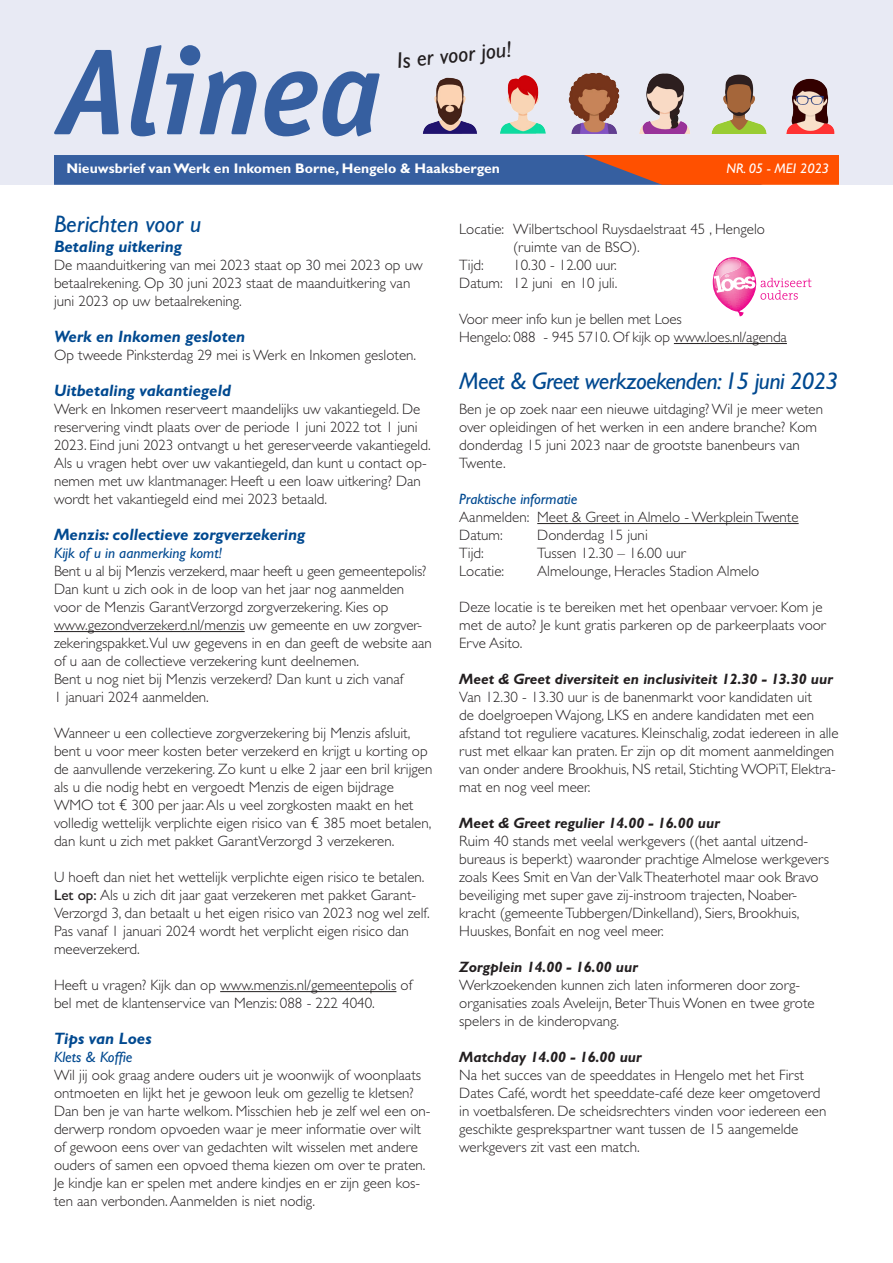
<style>
.page{position:relative;width:893px;height:1263px;background:#fff}
.page>*{position:absolute;margin:0;border:0;box-sizing:border-box;transform-origin:0 0}
.t1{font:italic 24px "Gill Sans";letter-spacing:-.025em;color:#014990}
.t2{font:italic 24px "Gill Sans";color:#014990}
.t3{font:italic 22.5px "Gill Sans";color:#231f20}
.t4{font:italic 700 16.5px "Gill Sans";color:#014990}
.t5{font:300 15px/18px "Gill Sans";color:#231f20}
.t6{font:italic 700 15px "Gill Sans";color:#231f20}
.t7{font:italic 15px "Gill Sans";color:#014990}
.t8{font:700 13.95px "Gill Sans";color:#fff}
.t9{font:italic 13.95px "Gill Sans";color:#fff}
.s1{font-family:"Roboto"}
.s2{font-weight:400}
</style>
<div class="page">
<div style="left:0;top:0;width:893px;height:185px;background:#e8eaf4"></div>
<svg style="left:54px;top:45px;width:326px;height:91px"></svg>
<svg style="left:54px;top:155px;width:785px;height:30px;background:#6d5b75"></svg>
<hr style="left:54px;top:631px;width:191px;height:1px;background:#231f20">
<hr style="left:220px;top:991px;width:176px;height:1px;background:#231f20">
<hr style="left:674px;top:343px;width:113px;height:1px;background:#231f20">
<hr style="left:537px;top:523px;width:262px;height:1px;background:#231f20">
<img style="left:423px;top:72px;width:197px;height:61px">
<img style="left:639px;top:73px;width:196px;height:60px">
<svg style="left:713px;top:257px;width:98px;height:59px"></svg>
<h2 class="t3" style="left:396px;top:48px;width:117px;rotate:-6deg">Is er voor jou!</h2>
<p class="t8" style="left:66px;top:160px;width:435px">Nieuwsbrief van Werk en Inkomen Borne, Hengelo &amp; Haaksbergen</p>
<p class="t9" style="left:726px;top:160px;width:104px">NR. 05 - MEI 2023</p>
<h1 class="t2" style="left:54px;top:210px;width:149px">Berichten voor u</h1>
<p class="t4" style="left:54px;top:237px;width:129px">Betaling uitkering</p>
<p class="t5" style="left:54px;top:256px;width:370px">De maanduitkering van mei 2023 staat op 30 mei 2023 op uw betaalrekening. Op 30 juni 2023 staat de maanduitkering van juni 2023 op uw betaalrekening.</p>
<p class="t4" style="left:54px;top:327px;width:193px">Werk en Inkomen gesloten</p>
<p class="t5" style="left:54px;top:346px;width:364px">Op tweede Pinksterdag 29 mei is Werk en Inkomen gesloten.</p>
<p class="t4" style="left:54px;top:381px;width:178px">Uitbetaling vakantiegeld</p>
<p class="t5" style="left:54px;top:400px;width:378px">Werk en Inkomen reserveert maandelijks uw vakantiegeld. De reservering vindt plaats over de periode 1 juni 2022 tot 1 juni 2023. Eind juni 2023 ontvangt u het gereserveerde vakantiegeld.<br>Als u vragen hebt over uw vakantiegeld, dan kunt u contact op&shy;nemen met uw klantmanager. Heeft u een Ioaw uitkering? Dan wordt het vakantiegeld eind mei 2023 betaald.</p>
<p class="t4" style="left:54px;top:525px;width:253px">Menzis: collectieve zorgverzekering</p>
<p class="t7" style="left:54px;top:544px;width:170px">Kijk of u in aanmerking komt!</p>
<p class="t5" style="left:54px;top:562px;width:379px">Bent u al bij Menzis verzekerd, maar heeft u geen gemeentepolis?<br>Dan kunt u zich ook in de loop van het jaar nog aanmelden voor de Menzis GarantVerzorgd zorgverzekering. Kies op www.gezondverzekerd.nl/menzis uw gemeente en uw zorgver&shy;zekeringspakket.Vul uw gegevens in en dan geeft de website aan of u aan de collectieve verzekering kunt deelnemen.<br>Bent u nog niet bij Menzis verzekerd? Dan kunt u zich vanaf<br>1 januari 2024 aanmelden.</p>
<p class="t5" style="left:54px;top:724px;width:380px">Wanneer u een collectieve zorgverzekering bij Menzis afsluit, bent u voor meer kosten beter verzekerd en krijgt u korting op de aanvullende verzekering. Zo kunt u elke 2 jaar een bril krijgen als u die nodig hebt en vergoedt Menzis de eigen bijdrage WMO tot <span class="s1">€</span> 300 per jaar. Als u veel zorgkosten maakt en het volledig wettelijk verplichte eigen risico van <span class="s1">€</span> 385 moet betalen, dan kunt u zich met pakket GarantVerzorgd 3 verzekeren.</p>
<p class="t5" style="left:54px;top:868px;width:377px">U hoeft dan niet het wettelijk verplichte eigen risico te betalen.<br><span class="s2">Let op:</span> Als u zich dit jaar gaat verzekeren met pakket Garant-Verzorgd 3, dan betaalt u het eigen risico van 2023 nog wel zelf.<br>Pas vanaf 1 januari 2024 wordt het verplicht eigen risico dan meeverzekerd.</p>
<p class="t5" style="left:54px;top:976px;width:360px">Heeft u vragen? Kijk dan op www.menzis.nl/gemeentepolis of bel met de klantenservice van Menzis: 088 - 222 4040.</p>
<p class="t4" style="left:54px;top:1029px;width:99px">Tips van Loes</p>
<p class="t7" style="left:54px;top:1048px;width:80px">Klets &amp; Koffie</p>
<p class="t5" style="left:54px;top:1066px;width:378px">Wil jij ook graag andere ouders uit je woonwijk of woonplaats ontmoeten en lijkt het je gewoon leuk om gezellig te kletsen?<br>Dan ben je van harte welkom. Misschien heb je zelf wel een on&shy;derwerp rondom opvoeden waar je meer informatie over wilt of gewoon eens over van gedachten wilt wisselen met andere ouders of samen een opvoed thema kiezen om over te praten.<br>Je kindje kan er spelen met andere kindjes en er zijn geen kos&shy;ten aan verbonden. Aanmelden is niet nodig.</p>
<p class="t5" style="left:459px;top:220px;width:307px">Locatie: Wilbertschool Ruysdaelstraat 45 , Hengelo</p>
<p class="t5" style="left:513px;top:238px;width:128px">(ruimte van de BSO).</p>
<p class="t5" style="left:459px;top:256px;width:26px">Tijd:</p>
<p class="t5" style="left:459px;top:256px;width:160px;text-align:right">10.30 - 12.00 uur.<br>Datum: 12 juni en 10 juli.</p>
<p class="t5" style="left:459px;top:310px;width:329px">Voor meer info kun je bellen met Loes<br>Hengelo: 088 - 945 5710. Of kijk op www.loes.nl/agenda</p>
<h1 class="t1" style="left:459px;top:367px;width:381px">Meet &amp; Greet werkzoekenden: 15 juni 2023</h1>
<p class="t5" style="left:459px;top:400px;width:365px">Ben je op zoek naar een nieuwe uitdaging? Wil je meer weten over opleidingen of het werken in een andere branche? Kom donderdag 15 juni 2023 naar de grootste banenbeurs van Twente.</p>
<p class="t7" style="left:459px;top:490px;width:120px">Praktische informatie</p>
<p class="t5" style="left:459px;top:508px;width:341px">Aanmelden: Meet &amp; Greet in Almelo - Werkplein Twente<br>Datum:</p>
<p class="t5" style="left:537px;top:526px;width:112px">Donderdag 15 juni</p>
<p class="t5" style="left:459px;top:544px;width:26px">Tijd:</p>
<p class="t5" style="left:537px;top:544px;width:150px">Tussen 12.30 – 16.00 uur</p>
<p class="t5" style="left:459px;top:562px;width:47px">Locatie:</p>
<p class="t5" style="left:537px;top:562px;width:224px">Almelounge, Heracles Stadion Almelo</p>
<p class="t5" style="left:459px;top:598px;width:368px">Deze locatie is te bereiken met het openbaar vervoer. Kom je met de auto? Je kunt gratis parkeren op de parkeerplaats voor<br>Erve Asito.</p>
<p class="t6" style="left:459px;top:670px;width:375px">Meet &amp; Greet diversiteit en inclusiviteit 12.30 - 13.30 uur</p>
<p class="t5" style="left:459px;top:688px;width:381px">Van 12.30 - 13.30 uur is de banenmarkt voor kandidaten uit<br>de doelgroepen Wajong, LKS en andere kandidaten met een afstand tot reguliere vacatures. Kleinschalig, zodat iedereen in alle rust met elkaar kan praten. Er zijn op dit moment aanmeldingen van onder andere Brookhuis, NS retail, Stichting WOPiT, Elektra&shy;mat en nog veel meer.</p>
<p class="t6" style="left:459px;top:814px;width:262px">Meet &amp; Greet regulier 14.00 - 16.00 uur</p>
<p class="t5" style="left:459px;top:832px;width:371px">Ruim 40 stands met veelal werkgevers ((het aantal uitzend&shy;bureaus is beperkt) waaronder prachtige Almelose werkgevers zoals Kees Smit en Van der Valk Theaterhotel maar ook Bravo beveiliging met super gave zij-instroom trajecten, Noaber&shy;kracht (gemeente Tubbergen/Dinkelland), Siers, Brookhuis, Huuskes, Bonfait en nog veel meer.</p>
<p class="t6" style="left:459px;top:958px;width:180px">Zorgplein 14.00 - 16.00 uur</p>
<p class="t5" style="left:459px;top:976px;width:357px">Werkzoekenden kunnen zich laten informeren door zorg&shy;organisaties zoals Aveleijn, Beter Thuis Wonen en twee grote spelers in de kinderopvang.</p>
<p class="t6" style="left:459px;top:1048px;width:184px">Matchday 14.00 - 16.00 uur</p>
<p class="t5" style="left:459px;top:1066px;width:369px">Na het succes van de speeddates in Hengelo met het First Dates Café, wordt het speeddate-café deze keer omgetoverd in voetbalsferen. De scheidsrechters vinden voor iedereen een geschikte gesprekspartner want tussen de 15 aangemelde werkgevers zit vast een match.</p>
</div>
